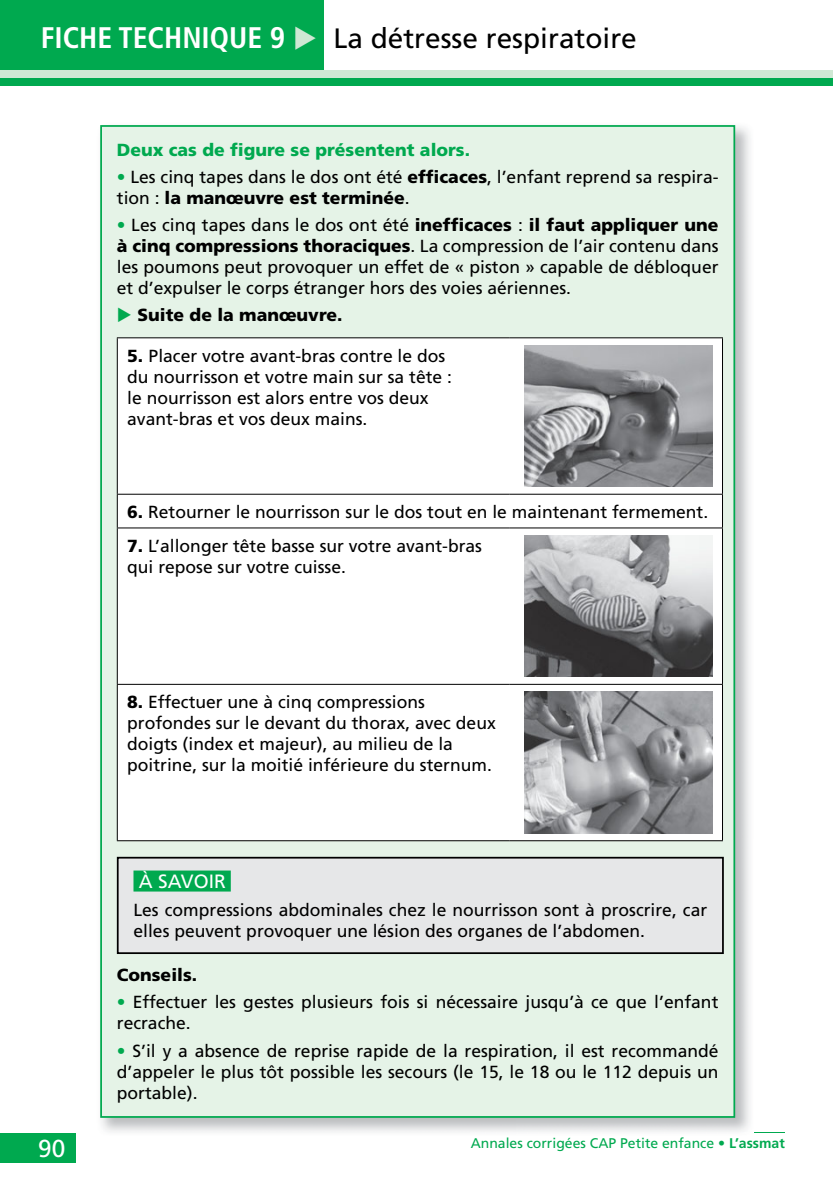
<style>
.page{position:relative;width:833px;height:1192px;background:#fff}
.page>*{position:absolute;margin:0;border:0;box-sizing:border-box;transform-origin:0 0}
.t1{font:28px "Frutiger";color:#000}
.t2{font:24.5px "Frutiger";color:#fff}
.t3{font:19.25px "Frutiger";color:#fff}
.t4{font:17.5px/21px "Frutiger";color:#000}
.t5{font:900 17.5px "Frutiger";color:#00a94f}
.t6{font:900 17.5px "Frutiger";color:#000}
.t7{font:14px "Frutiger";color:#00a94f}
.s1{font-weight:700;font-stretch:condensed;font-size:29.75px;color:#fff}
.s2{color:#cfe8d4}
.s3{color:#00a94f}
.s4{font-weight:900}
.s5{font-weight:700}
</style>
<div class="page">
<div style="left:0;top:1132px;width:75px;height:30px;background:#00a94f"></div>
<hr style="left:471px;top:1132px;width:314px;height:1px;background:#00a94f">
<div style="left:0;top:0;width:323px;height:70px;background:#00a94f"></div>
<div style="left:0;top:78px;width:833px;height:7px;background:#00a94f"></div>
<div style="left:0;top:70px;width:833px;height:8px;background:#cfe8d4"></div>
<img style="left:100px;top:125px;width:650px;height:1007px">
<img style="left:471px;top:1132px;width:282px;height:1px">
<div style="left:101px;top:126px;width:633px;height:990px;background:#e5f3e7"></div>
<div style="left:118px;top:338px;width:604px;height:502px;background:#fff"></div>
<hr style="left:117px;top:337px;width:392px;height:1px;background:#000">
<hr style="left:117px;top:338px;width:1px;height:155px;background:#000">
<hr style="left:509px;top:337px;width:214px;height:1px;background:#000">
<hr style="left:722px;top:338px;width:1px;height:155px;background:#000">
<hr style="left:117px;top:493px;width:392px;height:1px;background:#000">
<hr style="left:117px;top:494px;width:1px;height:33px;background:#000">
<hr style="left:509px;top:493px;width:214px;height:1px;background:#000">
<hr style="left:722px;top:494px;width:1px;height:33px;background:#000">
<hr style="left:117px;top:527px;width:392px;height:1px;background:#000">
<hr style="left:117px;top:528px;width:1px;height:155px;background:#000">
<hr style="left:509px;top:527px;width:214px;height:1px;background:#000">
<hr style="left:722px;top:528px;width:1px;height:155px;background:#000">
<hr style="left:117px;top:683px;width:392px;height:1px;background:#000">
<hr style="left:117px;top:684px;width:1px;height:156px;background:#000">
<hr style="left:509px;top:683px;width:214px;height:1px;background:#000">
<hr style="left:722px;top:684px;width:1px;height:156px;background:#000">
<hr style="left:117px;top:840px;width:392px;height:1px;background:#000">
<hr style="left:509px;top:840px;width:214px;height:1px;background:#000">
<img style="left:524px;top:345px;width:189px;height:141px">
<img style="left:524px;top:535px;width:189px;height:141px">
<img style="left:524px;top:691px;width:189px;height:142px">
<div style="left:118px;top:857px;width:605px;height:96px;background:#e6e7e8"></div>
<div style="left:133px;top:870px;width:98px;height:21px;background:#00a94f"></div>
<div style="left:117px;top:856px;width:607px;height:97px;border:2px solid #000"></div>
<h1 class="t1" style="left:41px;top:22px;width:598px"><span class="s1">FICHE TECHNIQUE 9</span> <span class="s2">◆</span> La détresse respiratoire</h1>
<p class="t5" style="left:117px;top:139px;width:355px">Deux cas de figure se présentent alors.</p>
<p class="t4" style="left:117px;top:166px;width:603px"><span class="s3">•</span> Les cinq tapes dans le dos ont été <span class="s4">efficaces</span>, l’enfant reprend sa respira&shy;tion : <span class="s4">la manœuvre est terminée</span>.</p>
<p class="t4" style="left:117px;top:214px;width:603px;text-align:justify"><span class="s3">•</span> Les cinq tapes dans le dos ont été <span class="s4">inefficaces</span> : <span class="s4">il faut appliquer une à cinq compressions thoraciques</span>. La compression de l’air contenu dans les poumons peut provoquer un effet de « piston » capable de débloquer et d’expulser le corps étranger hors des voies aériennes.</p>
<p class="t6" style="left:117px;top:304px;width:227px"><span class="s3">◆</span> Suite de la manœuvre.</p>
<p class="t4" style="left:127px;top:345px;width:326px"><span class="s4">5.</span> Placer votre avant-bras contre le dos du nourrisson et votre main sur sa tête : le nourrisson est alors entre vos deux avant-bras et vos deux mains.</p>
<p class="t4" style="left:127px;top:501px;width:583px"><span class="s4">6.</span> Retourner le nourrisson sur le dos tout en le maintenant fermement.</p>
<p class="t4" style="left:127px;top:535px;width:356px"><span class="s4">7.</span> L’allonger tête basse sur votre avant-bras qui repose sur votre cuisse.</p>
<p class="t4" style="left:127px;top:691px;width:370px"><span class="s4">8.</span> Effectuer une à cinq compressions profondes sur le devant du thorax, avec deux doigts (index et majeur), au milieu de la poitrine, sur la moitié inférieure du sternum.</p>
<p class="t3" style="left:139px;top:869px;width:88px">À SAVOIR</p>
<p class="t4" style="left:133px;top:899px;width:575px">Les compressions abdominales chez le nourrisson sont à proscrire, car elles peuvent provoquer une lésion des organes de l’abdomen.</p>
<p class="t6" style="left:117px;top:964px;width:82px">Conseils.</p>
<p class="t4" style="left:117px;top:991px;width:603px"><span class="s3">•</span> Effectuer les gestes plusieurs fois si nécessaire jusqu’à ce que l’enfant recrache.</p>
<p class="t4" style="left:117px;top:1040px;width:603px;text-align:justify"><span class="s3">•</span> S’il y a absence de reprise rapide de la respiration, il est recommandé d’appeler le plus tôt possible les secours (le 15, le 18 ou le 112 depuis un portable).</p>
<h2 class="t2" style="left:38px;top:1133px;width:29px">90</h2>
<p class="t7" style="left:471px;top:1134px;width:316px">Annales corrigées CAP Petite enfance • <span class="s5">L’assmat</span></p>
</div>
